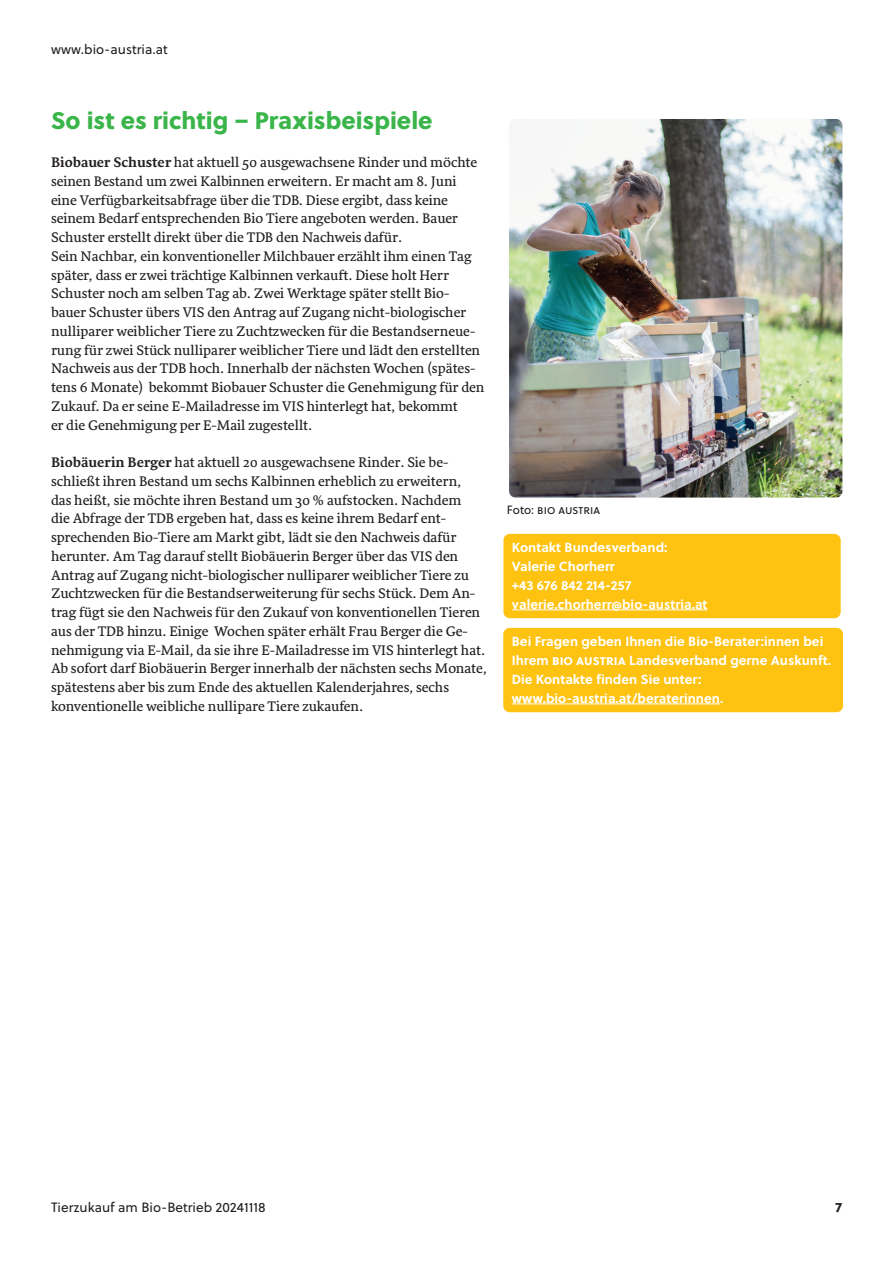
<style>
.page{position:relative;width:893px;height:1263px;background:#fff}
.page>*{position:absolute;margin:0;border:0;box-sizing:border-box;transform-origin:0 0}
.t1{font:24px "Soleil Xb";color:#3ab54a}
.t2{font:14.25px/18.8px "Sirba";color:#231f20}
.t3{font:13.5px "Soleil";color:#231f20}
.t4{font:13.5px "Soleil Xb";color:#231f20}
.t5{font:700 13.2px/18.8px "Soleil";color:#fff}
.t6{font:12px "Soleil";color:#231f20}
.s1{font-weight:700}
</style>
<div class="page">
<img style="left:509px;top:119px;width:333px;height:378px">
<div style="left:503px;top:534px;width:338px;height:84px;background:#fec210;border-radius:6px"></div>
<hr style="left:512px;top:609px;width:196px;height:1px;background:#fff">
<div style="left:503px;top:628px;width:340px;height:84px;background:#fec210;border-radius:6px"></div>
<hr style="left:512px;top:703px;width:208px;height:1px;background:#fff">
<p class="t3" style="left:51px;top:41px;width:118px">www.bio-austria.at</p>
<h1 class="t1" style="left:51px;top:105px;width:383px">So ist es richtig – Praxisbeispiele</h1>
<p class="t2" style="left:51px;top:153px;width:435px"><span class="s1">Biobauer Schuster</span> hat aktuell 50 ausgewachsene Rinder und möchte seinen Bestand um zwei Kalbinnen erweitern. Er macht am 8. Juni eine Verfügbarkeitsabfrage über die TDB. Diese ergibt, dass keine seinem Bedarf entsprechenden Bio Tiere angeboten werden. Bauer Schuster erstellt direkt über die TDB den Nachweis dafür.<br>Sein Nachbar, ein konventioneller Milchbauer erzählt ihm einen Tag später, dass er zwei trächtige Kalbinnen verkauft. Diese holt Herr Schuster noch am selben Tag ab. Zwei Werktage später stellt Bio&shy;bauer Schuster übers VIS den Antrag auf Zugang nicht-biologischer nulliparer weiblicher Tiere zu Zuchtzwecken für die Bestandserneue&shy;rung für zwei Stück nulliparer weiblicher Tiere und lädt den erstellten Nachweis aus der TDB hoch. Innerhalb der nächsten Wochen (spätes&shy;tens 6 Monate) bekommt Biobauer Schuster die Genehmigung für den Zukauf. Da er seine E-Mailadresse im VIS hinterlegt hat, bekommt<br>er die Genehmigung per E-Mail zugestellt.</p>
<p class="t2" style="left:51px;top:453px;width:438px"><span class="s1">Biobäuerin Berger</span> hat aktuell 20 ausgewachsene Rinder. Sie be&shy;schließt ihren Bestand um sechs Kalbinnen erheblich zu erweitern,<br>das heißt, sie möchte ihren Bestand um 30 % aufstocken. Nachdem<br>die Abfrage der TDB ergeben hat, dass es keine ihrem Bedarf ent&shy;sprechenden Bio-Tiere am Markt gibt, lädt sie den Nachweis dafür herunter. Am Tag darauf stellt Biobäuerin Berger über das VIS den Antrag auf Zugang nicht-biologischer nulliparer weiblicher Tiere zu Zuchtzwecken für die Bestandserweiterung für sechs Stück. Dem An&shy;trag fügt sie den Nachweis für den Zukauf von konventionellen Tieren aus der TDB hinzu. Einige Wochen später erhält Frau Berger die Ge&shy;nehmigung via E-Mail, da sie ihre E-Mailadresse im VIS hinterlegt hat.<br>Ab sofort darf Biobäuerin Berger innerhalb der nächsten sechs Monate, spätestens aber bis zum Ende des aktuellen Kalenderjahres, sechs konventionelle weibliche nullipare Tiere zukaufen.</p>
<p class="t6" style="left:507px;top:502px;width:95px">Foto: BIO AUSTRIA</p>
<p class="t5" style="left:512px;top:538px;width:197px">Kontakt Bundesverband:<br>Valerie Chorherr<br>+43 676 842 214-257 valerie.chorherr@bio-austria.at</p>
<p class="t5" style="left:512px;top:632px;width:313px">Bei Fragen geben Ihnen die Bio-Berater:innen bei<br>Ihrem BIO</p>
<p class="t5" style="left:512px;top:651px;width:321px;text-indent:117px">Landesverband gerne Auskunft.<br>Die Kontakte finden Sie unter: www.bio-austria.at/beraterinnen.</p>
<p class="t5" style="left:576px;top:651px;width:9px">AUSTRIA</p>
<p class="t3" style="left:51px;top:1199px;width:216px">Tierzukauf am Bio-Betrieb 20241118</p>
<p class="t4" style="left:835px;top:1198px;width:8px">7</p>
</div>
